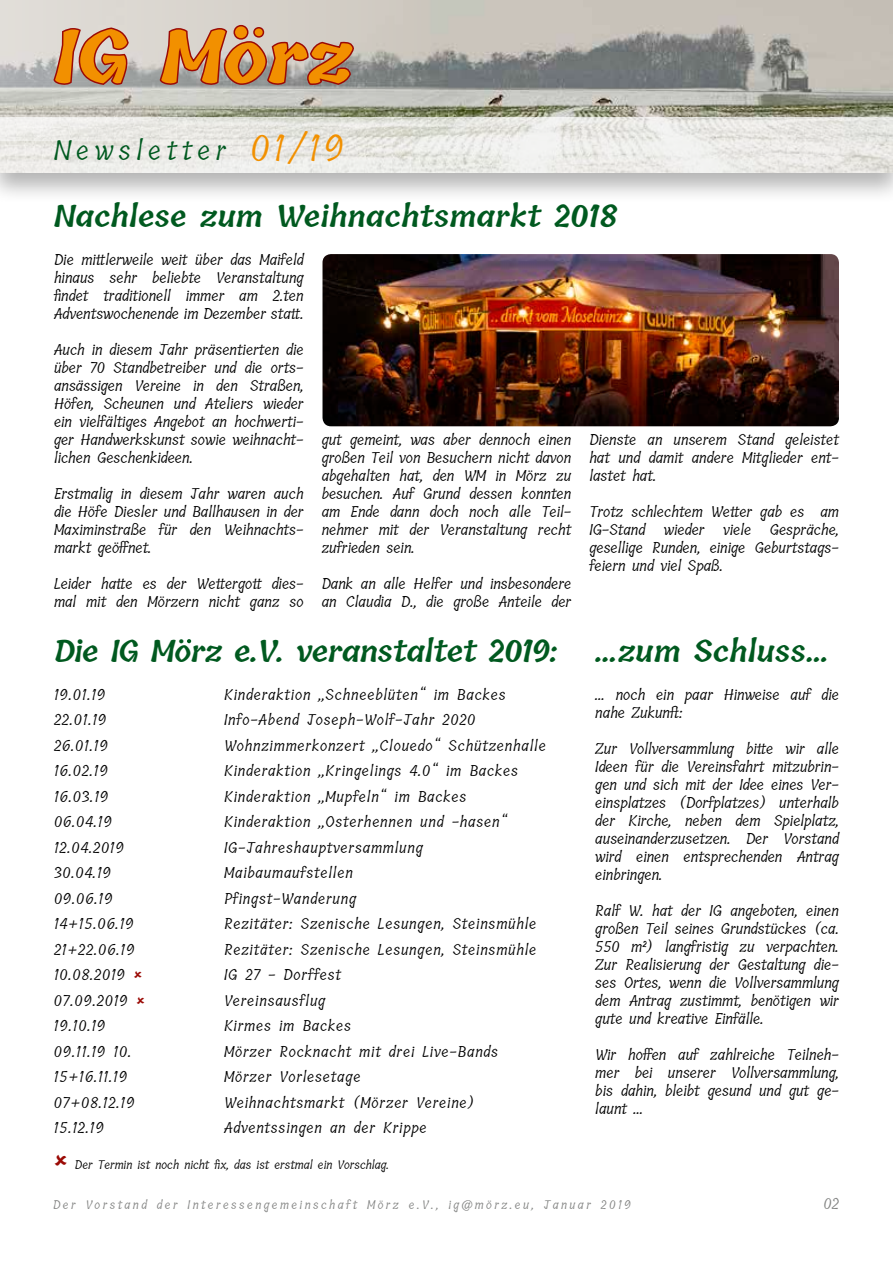
<style>
.page{position:relative;width:893px;height:1263px;background:#fff}
.page>*{position:absolute;margin:0;border:0;box-sizing:border-box;transform-origin:0 0}
.t1{font:700 72px "Tillana";color:#f29000}
.t2{font:600 30px "Tillana";color:#00591f}
.t3{font:600 30px "Tillana";letter-spacing:-.02em;color:#00591f}
.t4{font:27px "Tillana";letter-spacing:.2em;color:#00591f}
.t5{font:15px/18px "Tillana";color:#000;text-align:justify}
.t6{font:15px "Tillana";letter-spacing:.05em;color:#000}
.t7{font:15px "Tillana";color:#838483}
.t8{font:12px "Tillana";letter-spacing:.2em;color:#838483}
.t9{font:12px "Tillana";color:#000}
.s1{font-size:36px;color:#f29000}
</style>
<div class="page">
<div style="left:0;top:0;width:893px;height:204px;background:#000;opacity:.3"></div>
<svg style="left:0;top:140px;width:893px;height:32px;fill:#edece9"></svg>
<svg style="left:0;top:0;width:893px;height:140px;background:#bcbbb4"></svg>
<svg style="left:52px;top:26px;width:78px;height:61px;background:#bb918d"></svg>
<svg style="left:158px;top:23px;width:198px;height:64px;background:#b5918c"></svg>
<img style="left:322px;top:254px;width:517px;height:172px">
<svg style="left:187px;top:639px;width:4px;height:4px"></svg>
<h1 class="t1" style="left:54px;top:2px;width:300px">IG Mörz</h1>
<h3 class="t4" style="left:54px;top:132px;width:292px">Newsletter <span class="s1">01/19</span></h3>
<h2 class="t2" style="left:54px;top:194px;width:564px">Nachlese zum Weihnachtsmarkt 2018</h2>
<p class="t5" style="left:54px;top:250px;width:251px">Die mittlerweile weit über das Maifeld hinaus sehr beliebte Veranstaltung findet traditionell immer am 2.ten Adventswochenende im Dezember statt.</p>
<p class="t5" style="left:54px;top:340px;width:251px">Auch in diesem Jahr präsentierten die über 70 Standbetreiber und die orts&shy;ansässigen Vereine in den Straßen, Höfen, Scheunen und Ateliers wieder ein vielfältiges Angebot an hochwerti&shy;ger Handwerkskunst sowie weihnacht&shy;lichen Geschenkideen.</p>
<p class="t5" style="left:54px;top:484px;width:251px">Erstmalig in diesem Jahr waren auch die Höfe Diesler und Ballhausen in der Maximinstraße für den Weihnachts&shy;markt geöffnet.</p>
<p class="t5" style="left:54px;top:574px;width:251px">Leider hatte es der Wettergott dies&shy;mal mit den Mörzern nicht ganz so</p>
<p class="t5" style="left:322px;top:430px;width:251px">gut gemeint, was aber dennoch einen großen Teil von Besuchern nicht davon abgehalten hat, den WM in Mörz zu besuchen. Auf Grund dessen konnten am Ende dann doch noch alle Teil&shy;nehmer mit der Veranstaltung recht zufrieden sein.</p>
<p class="t5" style="left:322px;top:574px;width:251px">Dank an alle Helfer und insbesondere an Claudia D., die große Anteile der</p>
<h2 class="t3" style="left:54px;top:629px;width:505px">Die IG Mörz e.V. veranstaltet 2019:</h2>
<p class="t5" style="left:54px;top:685px;width:53px">19.01.19</p>
<p class="t6" style="left:224px;top:684px;width:283px">Kinderaktion „Schneeblüten“ im Backes</p>
<p class="t5" style="left:54px;top:711px;width:54px">22.01.19</p>
<p class="t6" style="left:224px;top:710px;width:253px">Info-Abend Joseph-Wolf-Jahr 2020</p>
<p class="t5" style="left:54px;top:736px;width:55px">26.01.19</p>
<p class="t6" style="left:224px;top:735px;width:323px">Wohnzimmerkonzert „Clouedo“ Schützenhalle</p>
<p class="t5" style="left:54px;top:762px;width:55px">16.02.19</p>
<p class="t6" style="left:224px;top:761px;width:295px">Kinderaktion „Kringelings 4.0“ im Backes</p>
<p class="t5" style="left:54px;top:787px;width:56px">16.03.19</p>
<p class="t6" style="left:224px;top:786px;width:244px">Kinderaktion „Mupfeln“ im Backes</p>
<p class="t5" style="left:54px;top:813px;width:60px">06.04.19</p>
<p class="t6" style="left:224px;top:812px;width:285px">Kinderaktion „Osterhennen und -hasen“</p>
<p class="t5" style="left:54px;top:838px;width:72px">12.04.2019</p>
<p class="t6" style="left:224px;top:837px;width:200px">IG-Jahreshauptversammlung</p>
<p class="t5" style="left:54px;top:864px;width:59px">30.04.19</p>
<p class="t6" style="left:224px;top:863px;width:130px">Maibaumaufstellen</p>
<p class="t5" style="left:54px;top:889px;width:60px">09.06.19</p>
<p class="t6" style="left:224px;top:888px;width:134px">Pfingst-Wanderung</p>
<p class="t5" style="left:54px;top:915px;width:81px">14+15.06.19</p>
<p class="t6" style="left:224px;top:914px;width:314px">Rezitäter: Szenische Lesungen, Steinsmühle</p>
<p class="t5" style="left:54px;top:940px;width:82px">21+22.06.19</p>
<p class="t6" style="left:224px;top:939px;width:314px">Rezitäter: Szenische Lesungen, Steinsmühle</p>
<p class="t5" style="left:54px;top:966px;width:73px">10.08.2019</p>
<p class="t6" style="left:224px;top:965px;width:119px">IG 27 - Dorffest</p>
<p class="t5" style="left:54px;top:991px;width:75px">07.09.2019</p>
<p class="t6" style="left:224px;top:990px;width:103px">Vereinsausflug</p>
<p class="t5" style="left:54px;top:1017px;width:53px">19.10.19</p>
<p class="t6" style="left:224px;top:1016px;width:129px">Kirmes im Backes</p>
<p class="t5" style="left:54px;top:1042px;width:79px">09.11.19 10.</p>
<p class="t6" style="left:224px;top:1041px;width:276px">Mörzer Rocknacht mit drei Live-Bands</p>
<p class="t5" style="left:54px;top:1068px;width:75px">15+16.11.19</p>
<p class="t6" style="left:224px;top:1067px;width:138px">Mörzer Vorlesetage</p>
<p class="t5" style="left:54px;top:1093px;width:82px">07+08.12.19</p>
<p class="t6" style="left:224px;top:1092px;width:252px">Weihnachtsmarkt (Mörzer Vereine)</p>
<p class="t5" style="left:54px;top:1119px;width:52px">15.12.19</p>
<p class="t6" style="left:224px;top:1118px;width:204px">Adventssingen an der Krippe</p>
<p class="t9" style="left:75px;top:1157px;width:316px">Der Termin ist noch nicht fix, das ist erstmal ein Vorschlag.</p>
<p class="t5" style="left:589px;top:430px;width:251px">Dienste an unserem Stand geleistet hat und damit andere Mitglieder ent&shy;lastet hat.</p>
<p class="t5" style="left:589px;top:502px;width:251px">Trotz schlechtem Wetter gab es am IG-Stand wieder viele Gespräche, gesellige Runden, einige Geburtstags&shy;feiern und viel Spaß.</p>
<h2 class="t2" style="left:595px;top:629px;width:235px">…zum Schluss…</h2>
<p class="t5" style="left:595px;top:685px;width:245px">… noch ein paar Hinweise auf die nahe Zukunft:</p>
<p class="t5" style="left:595px;top:739px;width:245px">Zur Vollversammlung bitte wir alle Ideen für die Vereinsfahrt mitzubrin&shy;gen und sich mit der Idee eines Ver&shy;einsplatzes (Dorfplatzes) unterhalb der Kirche, neben dem Spielplatz, auseinanderzusetzen. Der Vorstand wird einen entsprechenden Antrag einbringen.</p>
<p class="t5" style="left:595px;top:901px;width:245px">Ralf W. hat der IG angeboten, einen großen Teil seines Grundstückes (ca.<br>550 m²) langfristig zu verpachten.<br>Zur Realisierung der Gestaltung die&shy;ses Ortes, wenn die Vollversammlung dem Antrag zustimmt, benötigen wir gute und kreative Einfälle.</p>
<p class="t5" style="left:595px;top:1045px;width:245px">Wir hoffen auf zahlreiche Teilneh&shy;mer bei unserer Vollversammlung, bis dahin, bleibt gesund und gut ge&shy;launt …</p>
<p class="t8" style="left:53px;top:1196px;width:579px">Der Vorstand der Interessengemeinschaft Mörz e.V., ig@mörz.eu, Januar 2019</p>
<p class="t7" style="left:824px;top:1193px;width:17px">02</p>
</div>
